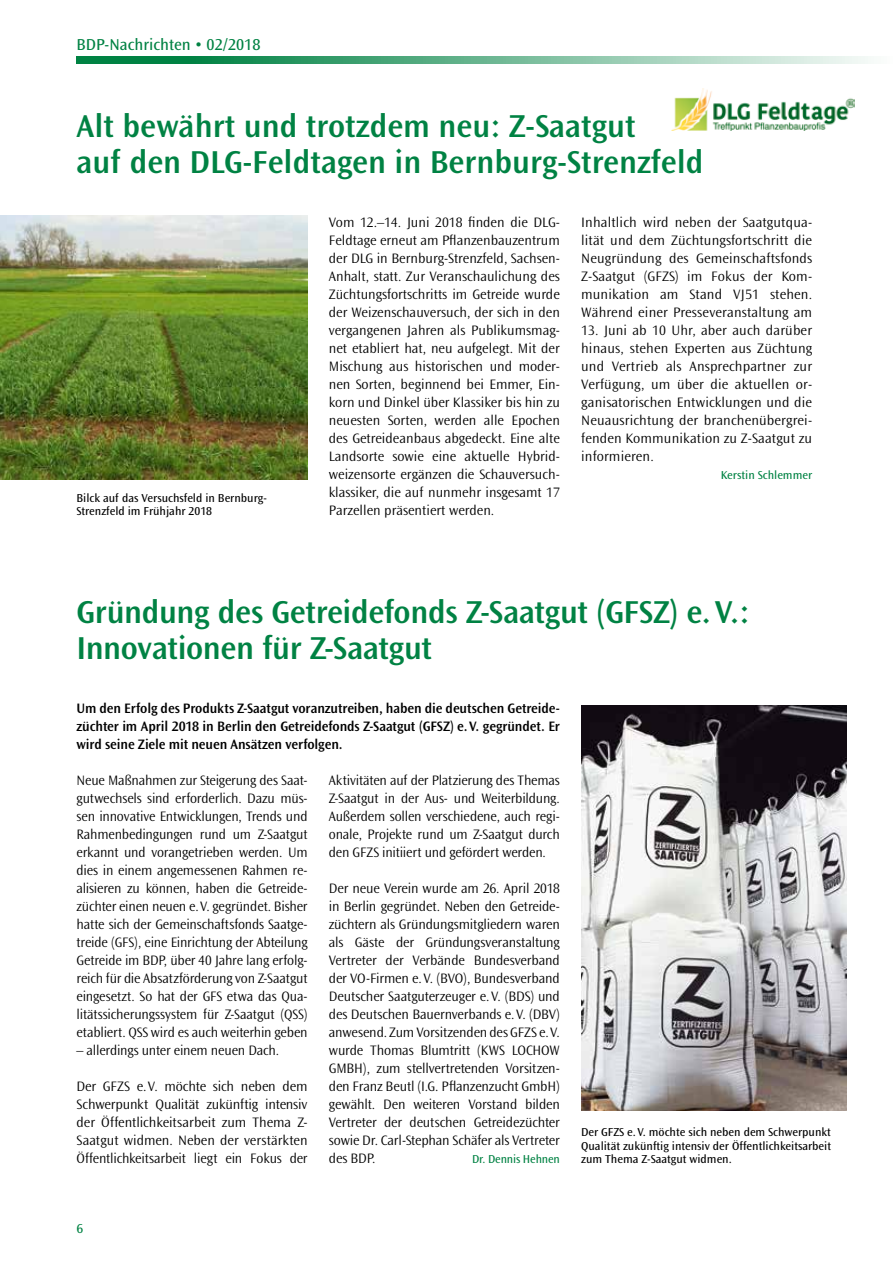
<style>
.page{position:relative;width:893px;height:1263px;background:#fff}
.page>*{position:absolute;margin:0;border:0;box-sizing:border-box;transform-origin:0 0}
.t1{font:600 33px/36px "Ocean Sans";color:#008243}
.t2{font:16.5px "Ocean Sans";color:#008243}
.t3{font:300 14.25px/18px "Ocean Sans";letter-spacing:-.005em;color:#000;text-align:justify}
.t4{font:600 14.25px/18px "Ocean Sans";letter-spacing:-.005em;color:#000;text-align:justify}
.t5{font:13.5px "Ocean Sans";color:#008243}
.t6{font:12px/13.5px "Ocean Sans";color:#000;text-align:justify}
.t7{font:12px "Ocean Sans";color:#008243}
</style>
<div class="page">
<img style="left:0;top:216px;width:308px;height:263px">
<img style="left:581px;top:706px;width:265px;height:405px">
<img style="left:672px;top:88px;width:183px;height:42px">
<svg style="left:77px;top:57px;width:791px;height:7px;background:#68b48f"></svg>
<p class="t2" style="left:77px;top:35px;width:185px">BDP-Nachrichten • 02/2018</p>
<h1 class="t1" style="left:77px;top:109px;width:629px">Alt bewährt und trotzdem neu: Z-Saatgut<br>auf den DLG-Feldtagen in Bernburg-Strenzfeld</h1>
<p class="t3" style="left:329px;top:214px;width:233px">Vom 12.–14. Juni 2018 finden die DLG-Feldtage erneut am Pflanzenbauzentrum der DLG in Bernburg-Strenzfeld, Sachsen-Anhalt, statt. Zur Veranschaulichung des Züchtungsfortschritts im Getreide wurde der Weizenschauversuch, der sich in den vergangenen Jahren als Publikumsmag&shy;net etabliert hat, neu aufgelegt. Mit der Mischung aus historischen und moder&shy;nen Sorten, beginnend bei Emmer, Ein&shy;korn und Dinkel über Klassiker bis hin zu neuesten Sorten, werden alle Epochen des Getreideanbaus abgedeckt. Eine alte Landsorte sowie eine aktuelle Hybrid&shy;weizensorte ergänzen die Schauversuch&shy;klassiker, die auf nunmehr insgesamt 17<br>Parzellen präsentiert werden.</p>
<p class="t3" style="left:581px;top:214px;width:233px">Inhaltlich wird neben der Saatgutqua&shy;lität und dem Züchtungsfortschritt die Neugründung des Gemeinschaftsfonds Z-Saatgut (GFZS) im Fokus der Kom&shy;munikation am Stand VJ51 stehen.<br>Während einer Presseveranstaltung am</p>
<p class="t3" style="left:581px;top:322px;width:233px">13. Juni ab 10 Uhr, aber auch darüber hinaus, stehen Experten aus Züchtung und Vertrieb als Ansprechpartner zur Verfügung, um über die aktuellen or&shy;ganisatorischen Entwicklungen und die Neuausrichtung der branchenübergrei&shy;fenden Kommunikation zu Z-Saatgut zu informieren.</p>
<p class="t7" style="left:721px;top:469px;width:93px">Kerstin Schlemmer</p>
<p class="t6" style="left:77px;top:491px;width:192px">Bilck auf das Versuchsfeld in Bernburg-<br>Strenzfeld im Frühjahr 2018</p>
<h1 class="t1" style="left:77px;top:595px;width:675px">Gründung des Getreidefonds Z-Saatgut (GFSZ) e.V.:<br>Innovationen für Z-Saatgut</h1>
<p class="t4" style="left:77px;top:700px;width:485px">Um den Erfolg des Produkts Z-Saatgut voranzutreiben, haben die deutschen Getreide&shy;züchter im April 2018 in Berlin den Getreidefonds Z-Saatgut (GFSZ) e.V. gegründet. Er wird seine Ziele mit neuen Ansätzen verfolgen.</p>
<p class="t3" style="left:77px;top:772px;width:233px">Neue Maßnahmen zur Steigerung des Saat&shy;gutwechsels sind erforderlich. Dazu müs&shy;sen innovative Entwicklungen, Trends und Rahmenbedingungen rund um Z-Saatgut erkannt und vorangetrieben werden. Um dies in einem angemessenen Rahmen re&shy;alisieren zu können, haben die Getreide&shy;züchter einen neuen e.V. gegründet. Bisher hatte sich der Gemeinschaftsfonds Saatge&shy;treide (GFS), eine Einrichtung der Abteilung Getreide im BDP, über 40 Jahre lang erfolg&shy;reich für die Absatzförderung von Z-Saatgut eingesetzt. So hat der GFS etwa das Qua&shy;litätssicherungssystem für Z-Saatgut (QSS) etabliert. QSS wird es auch weiterhin geben</p>
<p class="t3" style="left:77px;top:1042px;width:204px">– allerdings unter einem neuen Dach.</p>
<p class="t3" style="left:77px;top:1078px;width:233px">Der GFZS e.V. möchte sich neben dem Schwerpunkt Qualität zukünftig intensiv der Öffentlichkeitsarbeit zum Thema Z-Saatgut widmen. Neben der verstärkten Öffentlichkeitsarbeit liegt ein Fokus der</p>
<p class="t3" style="left:329px;top:772px;width:233px">Aktivitäten auf der Platzierung des Themas Z-Saatgut in der Aus- und Weiterbildung.<br>Außerdem sollen verschiedene, auch regi&shy;onale, Projekte rund um Z-Saatgut durch den GFZS initiiert und gefördert werden.</p>
<p class="t3" style="left:329px;top:880px;width:233px">Der neue Verein wurde am 26. April 2018 in Berlin gegründet. Neben den Getreide&shy;züchtern als Gründungsmitgliedern waren als Gäste der Gründungsveranstaltung Vertreter der Verbände Bundesverband der VO-Firmen e.V. (BVO), Bundesverband Deutscher Saatguterzeuger e.V. (BDS) und des Deutschen Bauernverbands e.V. (DBV) anwesend. Zum Vorsitzenden des GFZS e.V. wurde Thomas Blumtritt (KWS LOCHOW GMBH), zum stellvertretenden Vorsitzen&shy;den Franz Beutl (I.G. Pflanzenzucht GmbH) gewählt. Den weiteren Vorstand bilden Vertreter der deutschen Getreidezüchter sowie Dr. Carl-Stephan Schäfer als Vertreter des BDP.</p>
<p class="t6" style="left:581px;top:1126px;width:251px">Der GFZS e.V. möchte sich neben dem Schwerpunkt Qualität zukünftig intensiv der Öffentlichkeitsarbeit zum Thema Z-Saatgut widmen.</p>
<p class="t7" style="left:472px;top:1153px;width:89px">Dr. Dennis Hehnen</p>
<p class="t5" style="left:77px;top:1221px;width:8px">6</p>
</div>
